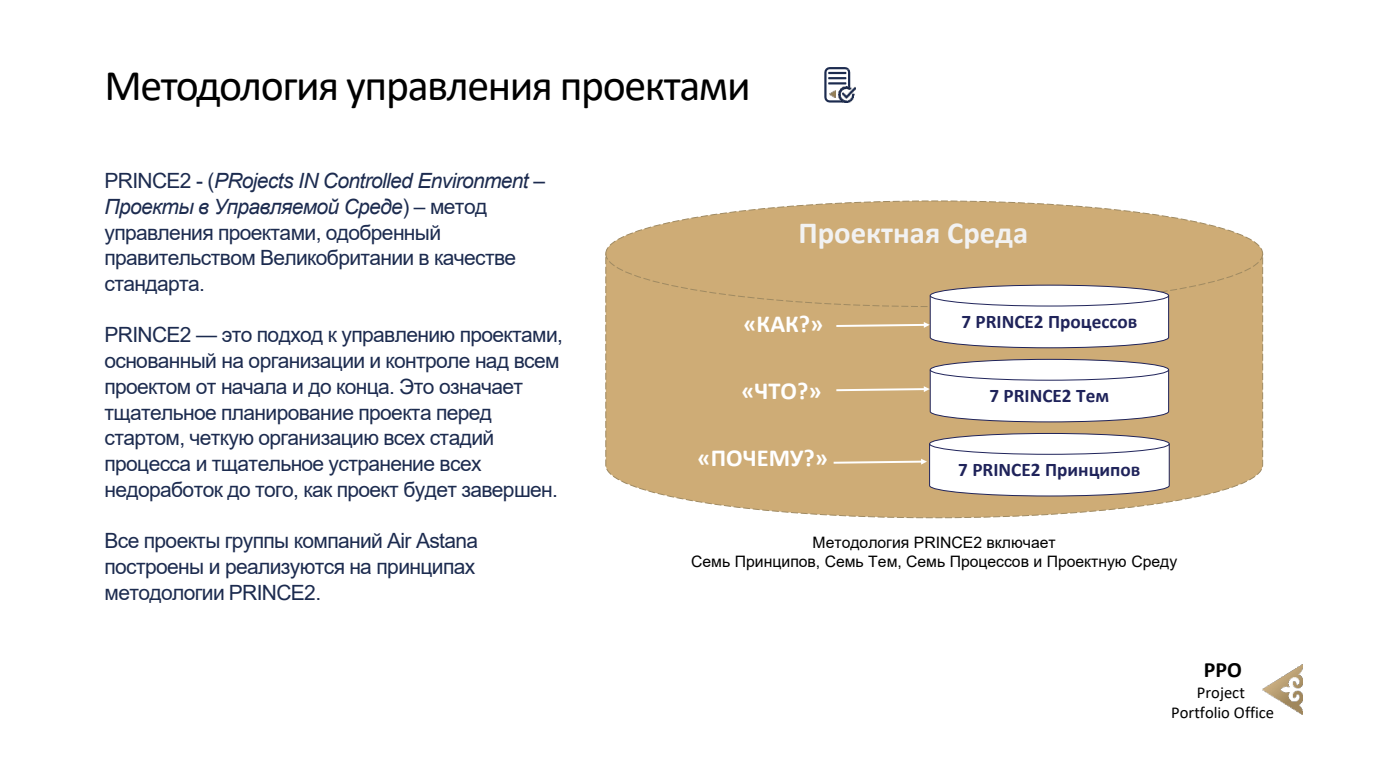
<style>
.page{position:relative;width:1386px;height:780px;background:#fff}
.page>*{position:absolute;margin:0;border:0;box-sizing:border-box;transform-origin:0 0}
.t1{font:43.75px "Calibri";letter-spacing:-.03em;color:#000}
.t2{font:700 30.62px "Calibri";color:#f2f2f2}
.t3{font:700 24.5px "Calibri";color:#fff}
.t4{font:700 21.88px "Calibri";color:#000}
.t5{font:21px/25.7px "Arial";letter-spacing:-.03em;color:#1c2b4f}
.t6{font:700 19.25px "Calibri";color:#1f235a}
.t7{font:16.62px "Calibri";color:#000}
.t8{font:15.75px "Arial";color:#000}
.s1{font-style:italic}
</style>
<div class="page">
<img style="left:1262px;top:664px;width:40px;height:50px">
<img style="left:850px;top:87px;width:5px;height:15px">
<svg style="left:824px;top:67px;width:26px;height:35px"></svg>
<svg style="left:605px;top:200px;width:658px;height:318px;background:#d4b78a"></svg>
<svg style="left:605px;top:253px;width:658px;height:95px"></svg>
<svg style="left:834px;top:358px;width:335px;height:64px"></svg>
<svg style="left:831px;top:432px;width:338px;height:64px"></svg>
<p class="t1" style="left:104px;top:55px;width:648px">Методология управления проектами</p>
<p class="t5" style="left:104px;top:168px;width:442px">PRINCE2 - (<span class="s1">PRojects IN Controlled Environment – Проекты в Управляемой Среде</span>) – метод управления проектами, одобренный правительством Великобритании в качестве стандарта.</p>
<p class="t5" style="left:104px;top:322px;width:460px">PRINCE2 — это подход к управлению проектами, основанный на организации и контроле над всем проектом от начала и до конца. Это означает тщательное планирование проекта перед стартом, четкую организацию всех стадий процесса и тщательное устранение всех недоработок до того, как проект будет завершен.</p>
<p class="t5" style="left:104px;top:528px;width:375px">Все проекты группы компаний Air Astana построены и реализуются на принципах методологии PRINCE2.</p>
<p class="t2" style="left:798px;top:211px;width:231px">Проектная Среда</p>
<p class="t3" style="left:743px;top:306px;width:81px">«КАК?»</p>
<p class="t3" style="left:741px;top:373px;width:82px">«ЧТО?»</p>
<p class="t3" style="left:697px;top:440px;width:132px">«ПОЧЕМУ?»</p>
<p class="t6" style="left:961px;top:308px;width:177px">7 PRINCE2 Процессов</p>
<p class="t6" style="left:989px;top:382px;width:121px">7 PRINCE2 Тем</p>
<p class="t6" style="left:958px;top:456px;width:183px">7 PRINCE2 Принципов</p>
<p class="t8" style="left:812px;top:531px;width:245px">Методология PRINCE2 включает</p>
<p class="t8" style="left:691px;top:550px;width:487px">Семь Принципов, Семь Тем, Семь Процессов и Проектную Среду</p>
<p class="t4" style="left:1203px;top:653px;width:40px">PPO</p>
<p class="t7" style="left:1196px;top:680px;width:49px">Project</p>
<p class="t7" style="left:1171px;top:700px;width:104px">Portfolio Office</p>
</div>
